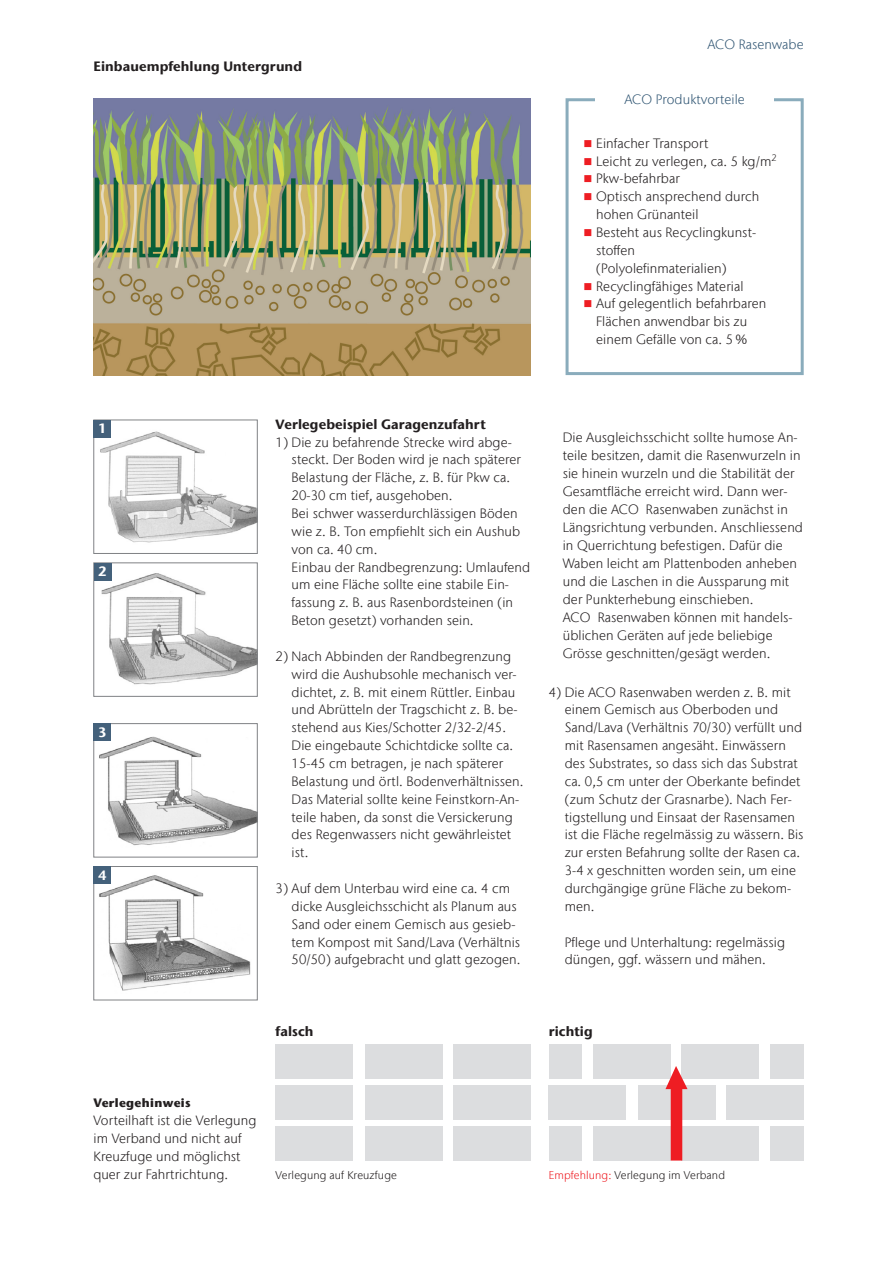
<style>
.page{position:relative;width:893px;height:1263px;background:#fff}
.page>*{position:absolute;margin:0;border:0;box-sizing:border-box;transform-origin:0 0}
.Body_copy{font:300 13.5px/17.9px "Stone Sans IIITC Com";letter-spacing:.005em;color:#231f20}
.Subheadline{font:300 13.5px/17.9px "Stone Sans IIITC Com";letter-spacing:.005em;color:#231f20}
.Subheadline-2{font:700 13.5px "Stone Sans IIITC Com";letter-spacing:.005em;color:#231f20}
.Info_box_title{font:300 13.5px "Stone Sans IIITC Com";letter-spacing:.005em;color:#335875}
.Rubrication{font:700 13.5px "Stone Sans IIITC Com";color:#fff}
.Subheadline-3{font:700 12px "Stone Sans";letter-spacing:.03em;color:#231f20}
.t1{font:300 11.25px "Stone Sans IIITC Com";letter-spacing:.01em;color:#231f20}
.s1{color:#ee1d23}
</style>
<div class="page">
<img style="left:94px;top:98px;width:437px;height:277px">
<div style="left:365px;top:1044px;width:78px;height:34px;background:#dcdddf"></div>
<div style="left:276px;top:1044px;width:77px;height:34px;background:#dcdddf"></div>
<div style="left:365px;top:1085px;width:78px;height:34px;background:#dcdddf"></div>
<div style="left:276px;top:1085px;width:77px;height:34px;background:#dcdddf"></div>
<div style="left:365px;top:1126px;width:78px;height:34px;background:#dcdddf"></div>
<div style="left:276px;top:1126px;width:77px;height:34px;background:#dcdddf"></div>
<div style="left:453px;top:1044px;width:78px;height:34px;background:#dcdddf"></div>
<div style="left:453px;top:1085px;width:78px;height:34px;background:#dcdddf"></div>
<div style="left:453px;top:1126px;width:78px;height:34px;background:#dcdddf"></div>
<img style="left:99px;top:736px;width:157px;height:110px">
<div style="left:94px;top:723px;width:164px;height:134px;border:1px solid #808285"></div>
<div style="left:94px;top:723px;width:17px;height:18px;background:#44617b"></div>
<img style="left:99px;top:875px;width:152px;height:116px">
<div style="left:94px;top:866px;width:164px;height:134px;border:1px solid #808285"></div>
<div style="left:94px;top:866px;width:17px;height:18px;background:#44617b"></div>
<img style="left:96px;top:573px;width:160px;height:112px">
<div style="left:94px;top:563px;width:164px;height:134px;border:1px solid #808285"></div>
<div style="left:94px;top:563px;width:18px;height:17px;background:#44617b"></div>
<img style="left:100px;top:431px;width:156px;height:112px">
<div style="left:94px;top:420px;width:164px;height:134px;border:1px solid #808285"></div>
<div style="left:94px;top:420px;width:17px;height:18px;background:#44617b"></div>
<div style="left:593px;top:1045px;width:78px;height:34px;background:#dcdddf"></div>
<div style="left:549px;top:1045px;width:33px;height:34px;background:#dcdddf"></div>
<div style="left:638px;top:1086px;width:78px;height:34px;background:#dcdddf"></div>
<div style="left:549px;top:1086px;width:77px;height:34px;background:#dcdddf"></div>
<div style="left:593px;top:1127px;width:78px;height:34px;background:#dcdddf"></div>
<div style="left:549px;top:1127px;width:33px;height:34px;background:#dcdddf"></div>
<div style="left:681px;top:1045px;width:78px;height:34px;background:#dcdddf"></div>
<div style="left:726px;top:1086px;width:78px;height:34px;background:#dcdddf"></div>
<div style="left:681px;top:1127px;width:78px;height:34px;background:#dcdddf"></div>
<div style="left:770px;top:1045px;width:34px;height:34px;background:#dcdddf"></div>
<div style="left:770px;top:1127px;width:34px;height:34px;background:#dcdddf"></div>
<svg style="left:665px;top:1066px;width:22px;height:94px"></svg>
<div style="left:566px;top:98px;width:238px;height:277px;border:3px solid #8aacbc"></div>
<div style="left:595px;top:80px;width:179px;height:36px;background:#fff"></div>
<p class="Subheadline-2" style="left:94px;top:58px;width:210px">Einbauempfehlung Untergrund</p>
<p class="Info_box_title" style="left:707px;top:36px;width:98px">ACO Rasenwabe</p>
<p class="Info_box_title" style="left:624px;top:91px;width:122px">ACO Produktvorteile</p>
<p class="Body_copy" style="left:583px;top:134px;width:126px"><span class="s1">■</span> Einfacher Transport</p>
<p class="Body_copy" style="left:583px;top:152px;width:195px"><span class="s1">■</span> Leicht zu verlegen, ca. 5 kg/m<sup>2</sup></p>
<p class="Body_copy" style="left:583px;top:170px;width:98px"><span class="s1">■</span> Pkw-befahrbar</p>
<p class="Body_copy" style="left:596px;top:187px;width:165px;text-indent:-13px"><span class="s1">■</span> Optisch ansprechend durch hohen Grünanteil</p>
<p class="Body_copy" style="left:596px;top:223px;width:162px;text-indent:-13px"><span class="s1">■</span> Besteht aus Recyclingkunst&shy;stoffen (Polyolefinmaterialien)</p>
<p class="Body_copy" style="left:583px;top:277px;width:162px"><span class="s1">■</span> Recyclingfähiges Material</p>
<p class="Body_copy" style="left:583px;top:295px;width:184px;text-align:center"><span class="s1">■</span> Auf gelegentlich befahrbaren<br>Flächen anwendbar bis zu einem Gefälle von ca. 5 %</p>
<p class="Rubrication" style="left:98px;top:420px;width:10px">1</p>
<p class="Rubrication" style="left:98px;top:563px;width:10px">2</p>
<p class="Rubrication" style="left:98px;top:724px;width:10px">3</p>
<p class="Rubrication" style="left:98px;top:866px;width:10px">4</p>
<p class="Subheadline-2" style="left:276px;top:415px;width:212px">Verlegebeispiel Garagenzufahrt</p>
<p class="Body_copy" style="left:292px;top:433px;width:240px;text-indent:-16px">1) Die zu befahrende Strecke wird abge&shy;steckt. Der Boden wird je nach späterer Belastung der Fläche, z. B. für Pkw ca.<br>20-30 cm tief, ausgehoben.<br>Bei schwer wasserdurchlässigen Böden wie z. B. Ton empfiehlt sich ein Aushub von ca. 40 cm.<br>Einbau der Randbegrenzung: Umlaufend um eine Fläche sollte eine stabile Ein&shy;fassung z. B. aus Rasenbordsteinen (in Beton gesetzt) vorhanden sein.</p>
<p class="Body_copy" style="left:292px;top:647px;width:233px;text-indent:-16px">2) Nach Abbinden der Randbegrenzung wird die Aushubsohle mechanisch ver&shy;dichtet, z. B. mit einem Rüttler. Einbau und Abrütteln der Tragschicht z. B. be&shy;stehend aus Kies/Schotter 2/32-2/45.<br>Die eingebaute Schichtdicke sollte ca.<br>15-45 cm betragen, je nach späterer Belastung und örtl. Bodenverhältnissen.<br>Das Material sollte keine Feinstkorn-An&shy;teile haben, da sonst die Versickerung des Regenwassers nicht gewährleistet ist.</p>
<p class="Body_copy" style="left:292px;top:879px;width:230px;text-indent:-16px">3) Auf dem Unterbau wird eine ca. 4 cm dicke Ausgleichsschicht als Planum aus Sand oder einem Gemisch aus gesieb&shy;tem Kompost mit Sand/Lava (Verhältnis 50/50) aufgebracht und glatt gezogen.</p>
<p class="Body_copy" style="left:563px;top:429px;width:242px">Die Ausgleichsschicht sollte humose An&shy;teile besitzen, damit die Rasenwurzeln in sie hinein wurzeln und die Stabilität der Gesamtfläche erreicht wird. Dann wer&shy;den die ACO Rasenwaben zunächst in Längsrichtung verbunden. Anschliessend in Querrichtung befestigen. Dafür die Waben leicht am Plattenboden anheben und die Laschen in die Aussparung mit der Punkterhebung einschieben.<br>ACO Rasenwaben können mit handels&shy;üblichen Geräten auf jede beliebige Grösse geschnitten/gesägt werden.</p>
<p class="Body_copy" style="left:565px;top:683px;width:240px;text-indent:-16px">4) Die ACO Rasenwaben werden z. B. mit einem Gemisch aus Oberboden und Sand/Lava (Verhältnis 70/30) verfüllt und mit Rasensamen angesäht. Einwässern des Substrates, so dass sich das Substrat ca. 0,5 cm unter der Oberkante befindet (zum Schutz der Grasnarbe). Nach Fer&shy;tigstellung und Einsaat der Rasensamen ist die Fläche regelmässig zu wässern. Bis zur ersten Befahrung sollte der Rasen ca.<br>3-4 x geschnitten worden sein, um eine durchgängige grüne Fläche zu bekom&shy;men.</p>
<p class="Body_copy" style="left:565px;top:933px;width:222px">Pflege und Unterhaltung: regelmässig düngen, ggf. wässern und mähen.</p>
<p class="Subheadline-2" style="left:276px;top:1022px;width:39px">falsch</p>
<p class="Subheadline-2" style="left:549px;top:1022px;width:45px">richtig</p>
<p class="Subheadline-3" style="left:94px;top:1096px;width:99px">Verlegehinweis</p>
<p class="Subheadline" style="left:94px;top:1111px;width:164px">Vorteilhaft ist die Verlegung im Verband und nicht auf<br>Kreuzfuge und möglichst quer zur Fahrtrichtung.</p>
<p class="t1" style="left:276px;top:1168px;width:123px">Verlegung auf Kreuzfuge</p>
<p class="t1" style="left:549px;top:1168px;width:178px"><span class="s1">Empfehlung:</span> Verlegung im Verband</p>
</div>
